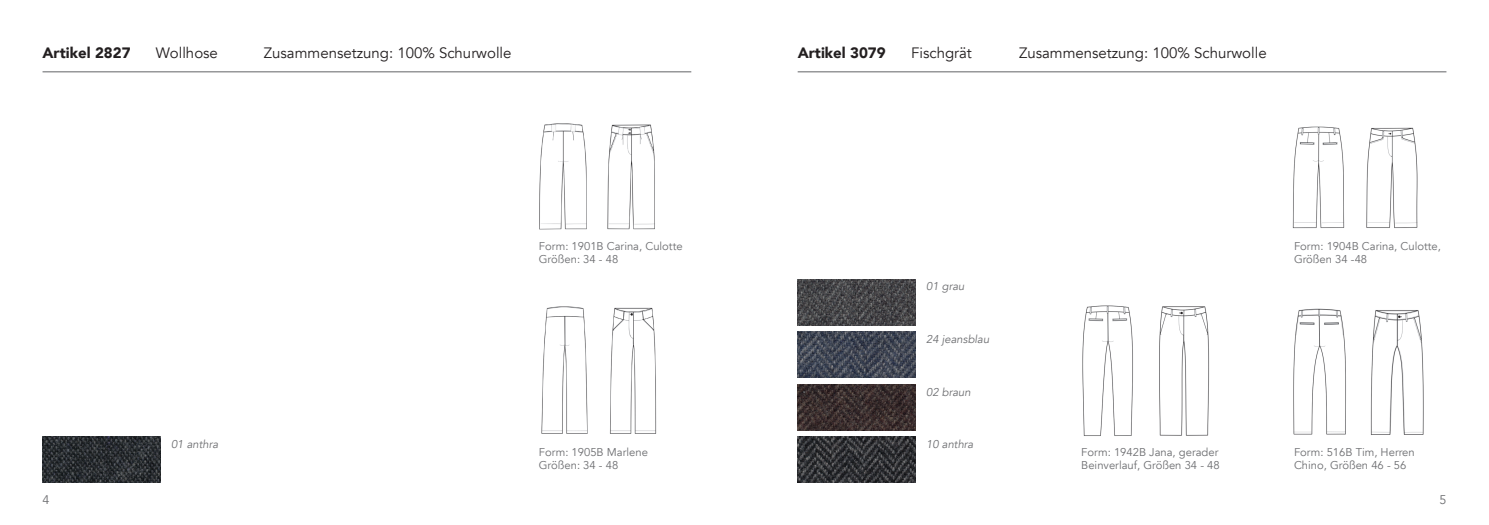
<style>
.page{position:relative;width:1489px;height:525px;background:#fff}
.page>*{position:absolute;margin:0;border:0;box-sizing:border-box;transform-origin:0 0}
.t1{font:15px "Avenir";color:#231f20}
.t2{font:900 15px "Avenir";color:#231f20}
.t3{font:12.5px "Avenir";color:#6c6d70}
.t4{font:11.25px/13.5px "Avenir";color:#6c6d70}
.t5{font:italic 11.25px "Avenir";color:#6c6d70}
</style>
<div class="page">
<img style="left:1292px;top:126px;width:126px;height:103px">
<img style="left:541px;top:306px;width:116px;height:128px">
<hr style="left:43px;top:71px;width:648px;height:1px;background:#6c6d70">
<hr style="left:797px;top:71px;width:649px;height:1px;background:#6c6d70">
<img style="left:43px;top:436px;width:117px;height:46px">
<img style="left:797px;top:279px;width:118px;height:46px">
<img style="left:797px;top:331px;width:118px;height:47px">
<img style="left:797px;top:384px;width:118px;height:46px">
<img style="left:797px;top:436px;width:118px;height:46px">
<img style="left:539px;top:123px;width:116px;height:107px">
<img style="left:1082px;top:305px;width:128px;height:131px">
<img style="left:1293px;top:308px;width:131px;height:127px">
<h1 class="t2" style="left:43px;top:39px;width:90px">Artikel 2827</h1>
<h1 class="t1" style="left:156px;top:43px;width:63px">Wollhose</h1>
<h1 class="t1" style="left:264px;top:43px;width:249px">Zusammensetzung: 100% Schurwolle</h1>
<h1 class="t2" style="left:797px;top:39px;width:90px">Artikel 3079</h1>
<h1 class="t1" style="left:911px;top:43px;width:62px">Fischgrät</h1>
<h1 class="t1" style="left:1018px;top:43px;width:249px">Zusammensetzung: 100% Schurwolle</h1>
<p class="t5" style="left:171px;top:437px;width:49px">01 anthra</p>
<p class="t4" style="left:539px;top:239px;width:145px">Form: 1901B Carina, Culotte<br>Größen: 34 - 48</p>
<p class="t4" style="left:539px;top:445px;width:110px">Form: 1905B Marlene<br>Größen: 34 - 48</p>
<p class="t5" style="left:926px;top:280px;width:40px">01 grau</p>
<p class="t5" style="left:926px;top:332px;width:65px">24 jeansblau</p>
<p class="t5" style="left:926px;top:385px;width:46px">02 braun</p>
<p class="t5" style="left:926px;top:437px;width:49px">10 anthra</p>
<p class="t4" style="left:1081px;top:445px;width:140px">Form: 1942B Jana, gerader<br>Beinverlauf, Größen 34 - 48</p>
<p class="t4" style="left:1293px;top:239px;width:148px">Form: 1904B Carina, Culotte,<br>Größen 34 -48</p>
<p class="t4" style="left:1293px;top:445px;width:122px">Form: 516B Tim, Herren<br>Chino, Größen 46 - 56</p>
<p class="t3" style="left:43px;top:491px;width:8px">4</p>
<p class="t3" style="left:1439px;top:491px;width:8px">5</p>
</div>
